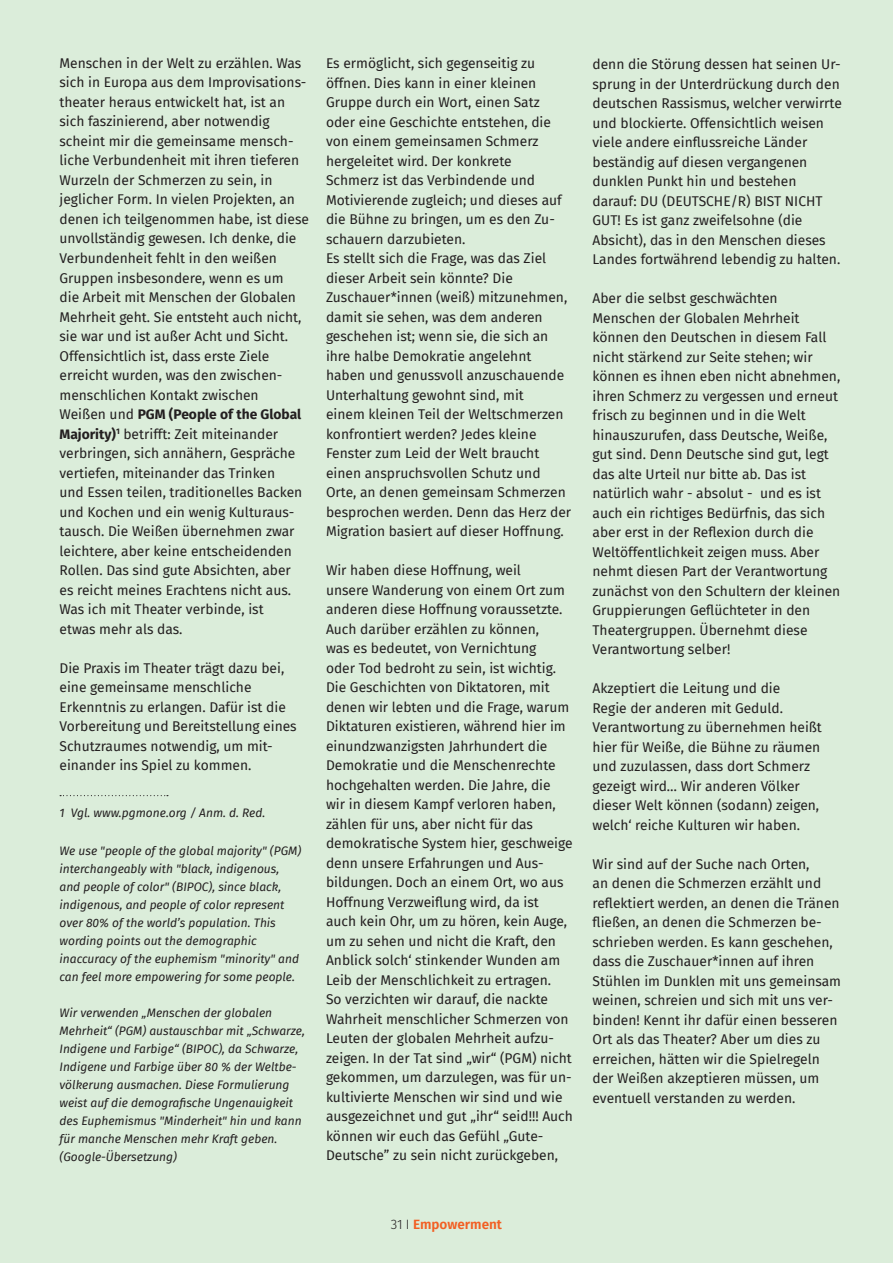
<style>
.page{position:relative;width:893px;height:1263px;background:#dbedda}
.page>*{position:absolute;margin:0;border:0;box-sizing:border-box;transform-origin:0 0}
.Fließtext_-_Abstand{font:13.8px/19.5px "Fira Sans";color:#231f20}
.t1{font:600 13.5px "Fira Sans";color:#f25f23}
.Fußnoten{font:italic 12px/18px "Fira Sans";color:#231f20}
.s1{font-weight:700}
.s2{font-weight:300;color:#231f20}
</style>
<div class="page">
<svg style="left:60px;top:795px;width:108px;height:1px"></svg>
<p class="Fließtext_-_Abstand" style="left:60px;top:53px;width:251px">Menschen in der Welt zu erzählen. Was sich in Europa aus dem Improvisations&shy;theater heraus entwickelt hat, ist an sich faszinierend, aber notwendig scheint mir die gemeinsame mensch&shy;liche Verbundenheit mit ihren tieferen Wurzeln der Schmerzen zu sein, in jeglicher Form. In vielen Projekten, an denen ich teilgenommen habe, ist diese unvollständig gewesen. Ich denke, die Verbundenheit fehlt in den weißen Gruppen insbesondere, wenn es um<br>die Arbeit mit Menschen der Globalen Mehrheit geht. Sie entsteht auch nicht, sie war und ist außer Acht und Sicht.<br>Offensichtlich ist, dass erste Ziele erreicht wurden, was den zwischen&shy;menschlichen Kontakt zwischen<br>Weißen und <span class="s1">PGM (People of the Global Majority)</span><sup>1</sup> betrifft: Zeit miteinander verbringen, sich annähern, Gespräche vertiefen, miteinander das Trinken<br>und Essen teilen, traditionelles Backen und Kochen und ein wenig Kulturaus&shy;tausch. Die Weißen übernehmen zwar leichtere, aber keine entscheidenden Rollen. Das sind gute Absichten, aber<br>es reicht meines Erachtens nicht aus.<br>Was ich mit Theater verbinde, ist<br>etwas mehr als das.</p>
<p class="Fließtext_-_Abstand" style="left:60px;top:658px;width:239px">Die Praxis im Theater trägt dazu bei, eine gemeinsame menschliche Erkenntnis zu erlangen. Dafür ist die Vorbereitung und Bereitstellung eines Schutzraumes notwendig, um mit&shy;einander ins Spiel zu kommen.</p>
<p class="Fußnoten" style="left:60px;top:804px;width:207px">1 Vgl. www.pgmone.org / Anm. d. Red.</p>
<p class="Fußnoten" style="left:60px;top:841px;width:243px">We use "people of the global majority" (PGM) interchangeably with "black, indigenous, and people of color" (BIPOC), since black, indigenous, and people of color represent over 80% of the world’s population. This wording points out the demographic inaccuracy of the euphemism "minority" and can feel more empowering for some people.</p>
<p class="Fußnoten" style="left:60px;top:1003px;width:247px">Wir verwenden „Menschen der globalen Mehrheit“ (PGM) austauschbar mit „Schwarze, Indigene und Farbige“ (BIPOC), da Schwarze, Indigene und Farbige über 80 % der Weltbe&shy;völkerung ausmachen. Diese Formulierung weist auf die demografische Ungenauigkeit des Euphemismus "Minderheit" hin und kann für manche Menschen mehr Kraft geben. (Google-Übersetzung)</p>
<p class="Fließtext_-_Abstand" style="left:326px;top:53px;width:247px">Es ermöglicht, sich gegenseitig zu öffnen. Dies kann in einer kleinen Gruppe durch ein Wort, einen Satz oder eine Geschichte entstehen, die von einem gemeinsamen Schmerz hergeleitet wird. Der konkrete<br>Schmerz ist das Verbindende und Motivierende zugleich; und dieses auf die Bühne zu bringen, um es den Zu&shy;schauern darzubieten.<br>Es stellt sich die Frage, was das Ziel dieser Arbeit sein könnte? Die Zuschauer*innen (weiß) mitzunehmen, damit sie sehen, was dem anderen geschehen ist; wenn sie, die sich an ihre halbe Demokratie angelehnt haben und genussvoll anzuschauende Unterhaltung gewohnt sind, mit<br>einem kleinen Teil der Weltschmerzen konfrontiert werden? Jedes kleine Fenster zum Leid der Welt braucht einen anspruchsvollen Schutz und Orte, an denen gemeinsam Schmerzen besprochen werden. Denn das Herz der Migration basiert auf dieser Hoffnung.</p>
<p class="Fließtext_-_Abstand" style="left:326px;top:560px;width:248px">Wir haben diese Hoffnung, weil<br>unsere Wanderung von einem Ort zum anderen diese Hoffnung voraussetzte.<br>Auch darüber erzählen zu können,<br>was es bedeutet, von Vernichtung<br>oder Tod bedroht zu sein, ist wichtig.<br>Die Geschichten von Diktatoren, mit denen wir lebten und die Frage, warum Diktaturen existieren, während hier im einundzwanzigsten Jahrhundert die Demokratie und die Menschenrechte hochgehalten werden. Die Jahre, die wir in diesem Kampf verloren haben, zählen für uns, aber nicht für das demokratische System hier, geschweige denn unsere Erfahrungen und Aus&shy;bildungen. Doch an einem Ort, wo aus Hoffnung Verzweiflung wird, da ist<br>auch kein Ohr, um zu hören, kein Auge, um zu sehen und nicht die Kraft, den Anblick solch‘ stinkender Wunden am Leib der Menschlichkeit zu ertragen.<br>So verzichten wir darauf, die nackte Wahrheit menschlicher Schmerzen von Leuten der globalen Mehrheit aufzu&shy;zeigen. In der Tat sind „wir“ (PGM) nicht gekommen, um darzulegen, was für un&shy;kultivierte Menschen wir sind und wie ausgezeichnet und gut „ihr“ seid!!! Auch können wir euch das Gefühl „Gute-Deutsche” zu sein nicht zurückgeben,</p>
<p class="Fließtext_-_Abstand" style="left:592px;top:54px;width:251px">denn die Störung dessen hat seinen Ur&shy;sprung in der Unterdrückung durch den deutschen Rassismus, welcher verwirrte und blockierte. Offensichtlich weisen viele andere einflussreiche Länder beständig auf diesen vergangenen dunklen Punkt hin und bestehen darauf: DU (DEUTSCHE/R) BIST NICHT GUT! Es ist ganz zweifelsohne (die Absicht), das in den Menschen dieses Landes fortwährend lebendig zu halten.</p>
<p class="Fließtext_-_Abstand" style="left:592px;top:288px;width:249px">Aber die selbst geschwächten Menschen der Globalen Mehrheit können den Deutschen in diesem Fall nicht stärkend zur Seite stehen; wir können es ihnen eben nicht abnehmen, ihren Schmerz zu vergessen und erneut frisch zu beginnen und in die Welt hinauszurufen, dass Deutsche, Weiße, gut sind. Denn Deutsche sind gut, legt das alte Urteil nur bitte ab. Das ist natürlich wahr - absolut - und es ist auch ein richtiges Bedürfnis, das sich aber erst in der Reflexion durch die Weltöffentlichkeit zeigen muss. Aber nehmt diesen Part der Verantwortung zunächst von den Schultern der kleinen Gruppierungen Geflüchteter in den Theatergruppen. Übernehmt diese Verantwortung selber!</p>
<p class="Fließtext_-_Abstand" style="left:592px;top:678px;width:231px">Akzeptiert die Leitung und die<br>Regie der anderen mit Geduld.<br>Verantwortung zu übernehmen heißt hier für Weiße, die Bühne zu räumen und zuzulassen, dass dort Schmerz gezeigt wird… Wir anderen Völker dieser Welt können (sodann) zeigen, welch‘ reiche Kulturen wir haben.</p>
<p class="Fließtext_-_Abstand" style="left:592px;top:854px;width:250px">Wir sind auf der Suche nach Orten,<br>an denen die Schmerzen erzählt und reflektiert werden, an denen die Tränen fließen, an denen die Schmerzen be&shy;schrieben werden. Es kann geschehen, dass die Zuschauer*innen auf ihren Stühlen im Dunklen mit uns gemeinsam weinen, schreien und sich mit uns ver&shy;binden! Kennt ihr dafür einen besseren Ort als das Theater? Aber um dies zu erreichen, hätten wir die Spielregeln der Weißen akzeptieren müssen, um eventuell verstanden zu werden.</p>
<p class="t1" style="left:391px;top:1213px;width:113px"><span class="s2">31 І</span> Empowerment</p>
</div>
